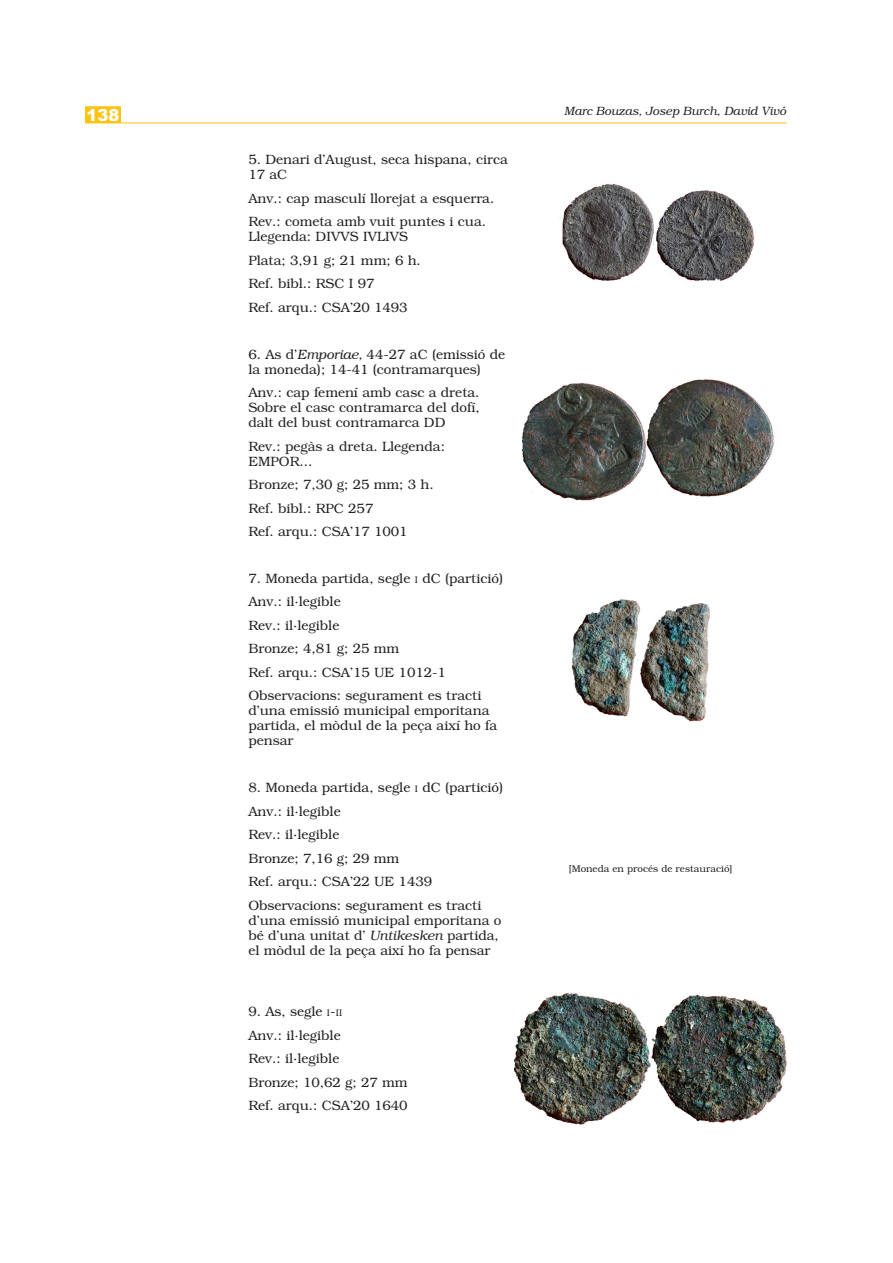
<style>
.page{position:relative;width:893px;height:1263px;background:#fff}
.page>*{position:absolute;margin:0;border:0;box-sizing:border-box;transform-origin:0 0}
.t1{font:900 16.5px "Arial";color:#fff}
.text-taula{font:300 13.5px/15px "Bookman Std";color:#231f20}
.t2{font:italic 300 12px "Bookman Std";color:#231f20}
.taula_centre{font:300 9.75px "Bookman Std";color:#231f20}
.s1{font-style:italic}
.s2{font-size:9.45px}
.s3{font-style:inherit}
</style>
<div class="page">
<hr style="left:85px;top:123px;width:702px;height:1px;background:#fec210">
<div style="left:86px;top:107px;width:34px;height:15px;background:#fec210"></div>
<div style="left:85px;top:106px;width:36px;height:17px;border:2px solid #fec210"></div>
<img style="left:559px;top:184px;width:196px;height:97px">
<img style="left:522px;top:379px;width:252px;height:122px">
<img style="left:571px;top:599px;width:139px;height:123px">
<img style="left:514px;top:993px;width:273px;height:132px">
<p class="t1" style="left:87px;top:103px;width:34px">138</p>
<p class="text-taula" style="left:248px;top:152px;width:261px">5. Denari d’August, seca hispana, circa<br>17 aC</p>
<p class="text-taula" style="left:248px;top:191px;width:248px">Anv.: cap masculí llorejat a esquerra.</p>
<p class="text-taula" style="left:248px;top:214px;width:239px">Rev.: cometa amb vuit puntes i cua.<br>Llegenda: DIVVS IVLIVS</p>
<p class="text-taula" style="left:248px;top:253px;width:174px">Plata; 3,91 g; 21 mm; 6 h.</p>
<p class="text-taula" style="left:248px;top:276px;width:128px">Ref. bibl.: RSC I 97</p>
<p class="text-taula" style="left:248px;top:300px;width:161px">Ref. arqu.: CSA’20 1493</p>
<p class="text-taula" style="left:248px;top:347px;width:258px">6. As d’<span class="s1">Emporiae,</span> 44‑27 aC (emissió de la moneda); 14‑41 (contramarques)</p>
<p class="text-taula" style="left:248px;top:385px;width:233px;text-align:justify">Anv.: cap femení amb casc a dreta.<br>Sobre el casc contramarca del dofí, dalt del bust contramarca DD</p>
<p class="text-taula" style="left:248px;top:439px;width:198px">Rev.: pegàs a dreta. Llegenda:<br>EMPOR...</p>
<p class="text-taula" style="left:248px;top:477px;width:187px">Bronze; 7,30 g; 25 mm; 3 h.</p>
<p class="text-taula" style="left:248px;top:501px;width:127px">Ref. bibl.: RPC 257</p>
<p class="text-taula" style="left:248px;top:524px;width:161px">Ref. arqu.: CSA’17 1001</p>
<p class="text-taula" style="left:248px;top:571px;width:256px">7. Moneda partida, segle <span class="s2">i</span> dC (partició)</p>
<p class="text-taula" style="left:248px;top:594px;width:94px">Anv.: il·legible</p>
<p class="text-taula" style="left:248px;top:618px;width:92px">Rev.: il·legible</p>
<p class="text-taula" style="left:248px;top:641px;width:152px">Bronze; 4,81 g; 25 mm</p>
<p class="text-taula" style="left:248px;top:665px;width:199px">Ref. arqu.: CSA’15 UE 1012‑1</p>
<p class="text-taula" style="left:248px;top:688px;width:250px">Observacions: segurament es tracti d’una emissió municipal emporitana partida, el mòdul de la peça així ho fa pensar</p>
<p class="text-taula" style="left:248px;top:780px;width:256px">8. Moneda partida, segle <span class="s2">i</span> dC (partició)</p>
<p class="text-taula" style="left:248px;top:804px;width:94px">Anv.: il·legible</p>
<p class="text-taula" style="left:248px;top:827px;width:92px">Rev.: il·legible</p>
<p class="text-taula" style="left:248px;top:851px;width:152px">Bronze; 7,16 g; 29 mm</p>
<p class="text-taula" style="left:248px;top:874px;width:185px">Ref. arqu.: CSA’22 UE 1439</p>
<p class="text-taula" style="left:248px;top:898px;width:254px">Observacions: segurament es tracti d’una emissió municipal emporitana o bé d’una unitat d’ <span class="s1">Untikesken</span> partida, el mòdul de la peça així ho fa pensar</p>
<p class="text-taula" style="left:248px;top:1004px;width:96px">9. As, segle <span class="s2">i</span><span class="s3">-</span><span class="s2">ii</span></p>
<p class="text-taula" style="left:248px;top:1028px;width:94px">Anv.: il·legible</p>
<p class="text-taula" style="left:248px;top:1051px;width:92px">Rev.: il·legible</p>
<p class="text-taula" style="left:248px;top:1075px;width:161px">Bronze; 10,62 g; 27 mm</p>
<p class="text-taula" style="left:248px;top:1098px;width:161px">Ref. arqu.: CSA’20 1640</p>
<p class="t2" style="left:564px;top:104px;width:223px">Marc Bouzas, Josep Burch, David Vivó</p>
<p class="taula_centre" style="left:569px;top:863px;width:165px">[Moneda en procés de restauració]</p>
</div>
